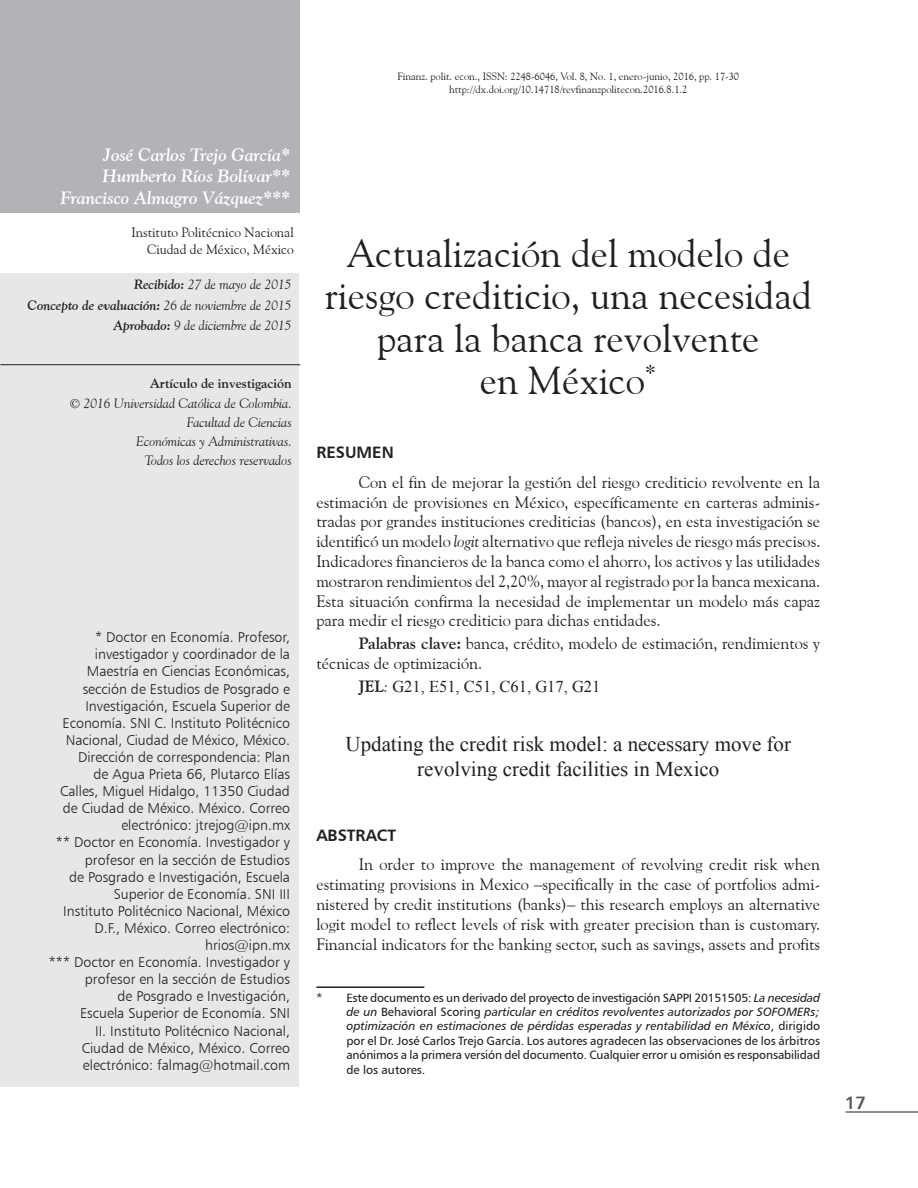
<style>
.page{position:relative;width:918px;height:1188px;background:#fff}
.page>*{position:absolute;margin:0;border:0;box-sizing:border-box;transform-origin:0 0}
.t1{font:39px/42.5px "Goudy Old Style BT";color:#231f20;text-align:center}
.t2{font:21px/25.2px "Times New Roman";color:#231f20;text-align:center}
.t3{font:italic 700 18px/21.6px "Goudy Old Style BT";color:#fff;text-align:right}
.t4{font:18px "Humanist 777 BT Bold B";color:#57585a}
.t5{font:16.5px/19.8px "Goudy Old Style BT";color:#231f20;text-align:justify}
.t6{font:16.5px "Times New Roman";color:#231f20}
.t7{font:16.5px "Humanist 777 BT Bold B";color:#231f20}
.t8{font:14.25px/17.1px "Humanist 777 BT Light B";color:#231f20;text-align:right}
.t9{font:italic 13.5px/19.2px "Goudy Old Style BT";color:#231f20;text-align:right}
.t10{font:13.5px/17px "Goudy Old Style BT";color:#231f20;text-align:right}
.t11{font:700 13.5px "Goudy Old Style BT";color:#231f20}
.t12{font:12px/14.4px "Humanist 777 BT Roman B";letter-spacing:-.015em;color:#231f20;text-align:justify}
.t13{font:12px/14.4px "Humanist 777 BT Italic B";color:#231f20}
.t14{font:10.5px/12.6px "Goudy Old Style BT";color:#231f20;text-align:center}
.s1{font-weight:700}
.s2{font-style:italic}
.s3{font-family:"Goudy Old Style BT";font-weight:700}
.s4{font-family:"Goudy Old Style BT";font-style:italic}
.s5{font-family:"Times New Roman"}
.s6{font-family:"Humanist 777 BT Italic B"}
.s7{font-family:"Humanist 777 BT Roman B"}
</style>
<div class="page">
<hr style="left:846px;top:1112px;width:72px;height:1px;background:#231f20">
<div style="left:0;top:0;width:300px;height:212px;background:#b2b3b7"></div>
<div style="left:0;top:274px;width:299px;height:813px;background:#e6e7e9"></div>
<hr style="left:316px;top:986px;width:108px;height:2px;background:#231f20">
<hr style="left:0;top:364px;width:300px;height:1px;background:#231f20">
<p class="t3" style="left:61px;top:143px;width:231px">José Carlos Trejo García*<br>Humberto Ríos Bolívar**<br>Francisco Almagro Vázquez***</p>
<p class="t10" style="left:131px;top:223px;width:164px">Instituto Politécnico Nacional<br>Ciudad de México, México</p>
<p class="t9" style="left:28px;top:274px;width:265px;line-height:20.4px"><span class="s1">Recibido:</span> 27 de mayo de 2015<br><span class="s1">Concepto de evaluación:</span> 26 de noviembre de 2015<br><span class="s1">Aprobado:</span> 9 de diciembre de 2015</p>
<p class="t11" style="left:150px;top:375px;width:144px">Artículo de investigación</p>
<p class="t9" style="left:69px;top:393px;width:224px">© 2016 Universidad Católica de Colombia.<br>Facultad de Ciencias<br>Económicas y Administrativas.<br>Todos los derechos reservados</p>
<p class="t8" style="left:49px;top:629px;width:243px">* Doctor en Economía. Profesor, investigador y coordinador de la Maestría en Ciencias Económicas, sección de Estudios de Posgrado e Investigación, Escuela Superior de Economía. SNI C. Instituto Politécnico Nacional, Ciudad de México, México.<br>Dirección de correspondencia: Plan<br>de Agua Prieta 66, Plutarco Elías<br>Calles, Miguel Hidalgo, 11350 Ciudad de Ciudad de México. México. Correo electrónico: jtrejog@ipn.mx<br>** Doctor en Economía. Investigador y profesor en la sección de Estudios<br>de Posgrado e Investigación, Escuela Superior de Economía. SNI III<br>Instituto Politécnico Nacional, México D.F., México. Correo electrónico: hrios@ipn.mx<br>*** Doctor en Economía. Investigador y profesor en la sección de Estudios<br>de Posgrado e Investigación,<br>Escuela Superior de Economía. SNI<br>II. Instituto Politécnico Nacional,<br>Ciudad de México, México. Correo electrónico: falmag@hotmail.com</p>
<p class="t14" style="left:397px;top:70px;width:343px">Finanz. polit. econ., ISSN: 2248-6046, Vol. 8, No. 1, enero-junio, 2016, pp. 17-30 http://dx.doi.org/10.14718/revfinanzpolitecon.2016.8.1.2</p>
<h1 class="t1" style="left:325px;top:231px;width:489px">Actualización del modelo de riesgo crediticio, una necesidad para la banca revolvente<br>en México<sup>*</sup></h1>
<p class="t7" style="left:316px;top:442px;width:79px">RESUMEN</p>
<p class="t5" style="left:316px;top:472px;width:506px;text-indent:43px">Con el fin de mejorar la gestión del riesgo crediticio revolvente en la estimación de provisiones en México, específicamente en carteras adminis&shy;tradas por grandes instituciones crediticias (bancos), en esta investigación se identificó un modelo <span class="s2">logit</span> alternativo que refleja niveles de riesgo más precisos.<br>Indicadores financieros de la banca como el ahorro, los activos y las utilidades mostraron rendimientos del 2,20%, mayor al registrado por la banca mexicana.<br>Esta situación confirma la necesidad de implementar un modelo más capaz para medir el riesgo crediticio para dichas entidades.</p>
<p class="t5" style="left:316px;top:633px;width:505px;text-indent:43px"><span class="s1">Palabras clave:</span> banca, crédito, modelo de estimación, rendimientos y técnicas de optimización.</p>
<p class="t6" style="left:359px;top:675px;width:243px"><span class="s3">JEL</span><span class="s4">:</span> G21, E51, C51, C61, G17, G21</p>
<p class="t2" style="left:346px;top:731px;width:447px">Updating the credit risk model: a necessary move for revolving credit facilities in Mexico</p>
<p class="t7" style="left:316px;top:824px;width:81px">ABSTRACT</p>
<p class="t5" style="left:316px;top:854px;width:505px;text-indent:43px">In order to improve the management of revolving credit risk when estimating provisions in Mexico <span class="s5">‒</span>specifically in the case of portfolios admi&shy;nistered by credit institutions (banks)<span class="s5">‒</span> this research employs an alternative logit model to reflect levels of risk with greater precision than is customary.<br>Financial indicators for the banking sector, such as savings, assets and profits</p>
<p class="t12" style="left:316px;top:990px;width:505px">* Este documento es un derivado del proyecto de investigación SAPPI 20151505: <span class="s6">La necesidad</span></p>
<p class="t13" style="left:346px;top:1004px;width:475px">de un <span class="s7">Behavioral Scoring</span> particular en créditos revolventes autorizados por SOFOMERs; optimización en estimaciones de pérdidas esperadas y rentabilidad en México<span class="s7">, dirigido</span></p>
<p class="t12" style="left:346px;top:1033px;width:475px">por el Dr. José Carlos Trejo García. Los autores agradecen las observaciones de los árbitros anónimos a la primera versión del documento. Cualquier error u omisión es responsabilidad de los autores.</p>
<p class="t4" style="left:845px;top:1091px;width:23px">17</p>
</div>
